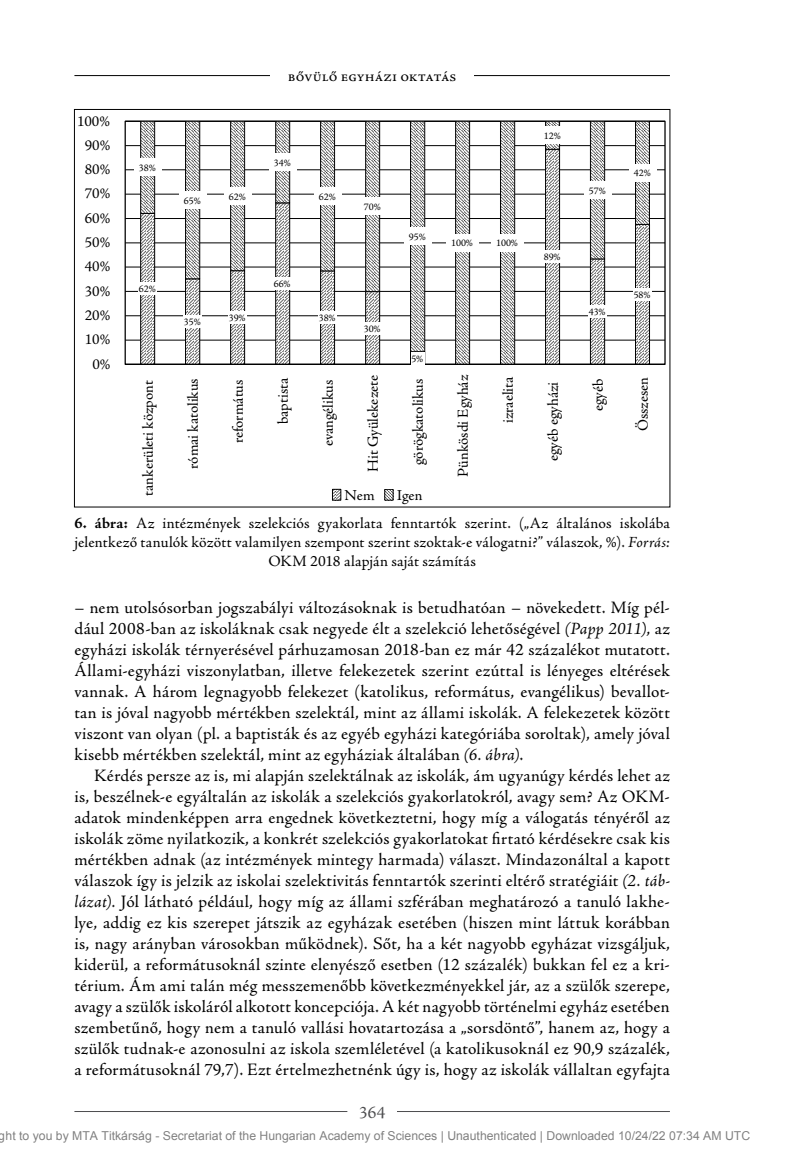
<style>
.page{position:relative;width:794px;height:1166px;background:#fff}
.page>*{position:absolute;margin:0;border:0;box-sizing:border-box;transform-origin:0 0}
.t1{font:17.5px/21px "Adobe Jenson Pro";letter-spacing:.015em;color:#000;text-align:justify}
.t2{font:17.5px "Adobe Jenson Pro";color:#4d4d4f}
.t3{font:15.75px/18.9px "Adobe Jenson Pro";letter-spacing:.005em;color:#000;text-align:center}
.t4{font:15.22px "Adobe Jenson Pro";color:#000}
.t5{font:12.25px "Arial";color:rgb(0 0 0/.5)}
.t6{font:10.15px "Adobe Jenson Pro";letter-spacing:-.005em;color:#000}
.s1{font-weight:700}
.s2{font-style:italic}
</style>
<div class="page">
<hr style="left:74px;top:1111px;width:273px;height:1px;background:#4d4d4f">
<hr style="left:397px;top:1111px;width:273px;height:1px;background:#4d4d4f">
<hr style="left:74px;top:75px;width:596px;height:1px;background:#000">
<div style="left:270px;top:67px;width:204px;height:12px;background:#fff"></div>
<hr style="left:125px;top:340px;width:540px;height:1px;background:#000">
<hr style="left:125px;top:315px;width:540px;height:1px;background:#000">
<hr style="left:125px;top:291px;width:540px;height:1px;background:#000">
<hr style="left:125px;top:267px;width:540px;height:1px;background:#000">
<hr style="left:125px;top:243px;width:540px;height:1px;background:#000">
<hr style="left:125px;top:218px;width:540px;height:1px;background:#000">
<hr style="left:125px;top:194px;width:540px;height:1px;background:#000">
<hr style="left:125px;top:169px;width:540px;height:1px;background:#000">
<hr style="left:125px;top:145px;width:540px;height:1px;background:#000">
<svg style="left:140px;top:121px;width:509px;height:243px"></svg>
<hr style="left:125px;top:364px;width:540px;height:1px;background:#000">
<div style="left:138px;top:283px;width:19px;height:12px;background:#fff"></div>
<div style="left:183px;top:315px;width:19px;height:13px;background:#fff"></div>
<div style="left:228px;top:311px;width:19px;height:13px;background:#fff"></div>
<div style="left:273px;top:277px;width:19px;height:13px;background:#fff"></div>
<div style="left:318px;top:311px;width:19px;height:13px;background:#fff"></div>
<div style="left:363px;top:322px;width:19px;height:12px;background:#fff"></div>
<div style="left:411px;top:352px;width:13px;height:12px;background:#fff"></div>
<div style="left:543px;top:250px;width:19px;height:13px;background:#fff"></div>
<div style="left:588px;top:305px;width:19px;height:13px;background:#fff"></div>
<div style="left:633px;top:288px;width:19px;height:13px;background:#fff"></div>
<div style="left:134px;top:159px;width:27px;height:17px;background:#fff"></div>
<div style="left:179px;top:191px;width:27px;height:18px;background:#fff"></div>
<div style="left:224px;top:187px;width:27px;height:18px;background:#fff"></div>
<div style="left:269px;top:153px;width:27px;height:18px;background:#fff"></div>
<div style="left:314px;top:187px;width:27px;height:18px;background:#fff"></div>
<div style="left:359px;top:198px;width:27px;height:17px;background:#fff"></div>
<div style="left:404px;top:228px;width:27px;height:17px;background:#fff"></div>
<div style="left:446px;top:234px;width:33px;height:17px;background:#fff"></div>
<div style="left:491px;top:234px;width:33px;height:17px;background:#fff"></div>
<div style="left:538px;top:126px;width:28px;height:18px;background:#fff"></div>
<div style="left:583px;top:181px;width:28px;height:18px;background:#fff"></div>
<div style="left:628px;top:164px;width:28px;height:17px;background:#fff"></div>
<svg style="left:334px;top:491px;width:5px;height:7px"></svg>
<div style="left:332px;top:489px;width:9px;height:11px;border:1px solid #000"></div>
<svg style="left:386px;top:491px;width:5px;height:7px"></svg>
<div style="left:384px;top:489px;width:9px;height:11px;border:1px solid #000"></div>
<p class="t4" style="left:77px;top:112px;width:35px">100%</p>
<p class="t4" style="left:85px;top:136px;width:27px">90%</p>
<p class="t4" style="left:85px;top:161px;width:27px">80%</p>
<p class="t4" style="left:85px;top:185px;width:27px">70%</p>
<p class="t4" style="left:85px;top:209px;width:27px">60%</p>
<p class="t4" style="left:85px;top:234px;width:27px">50%</p>
<p class="t4" style="left:85px;top:258px;width:27px">40%</p>
<p class="t4" style="left:85px;top:282px;width:27px">30%</p>
<p class="t4" style="left:85px;top:307px;width:27px">20%</p>
<p class="t4" style="left:85px;top:331px;width:27px">10%</p>
<p class="t4" style="left:92px;top:355px;width:20px">0%</p>
<p class="t6" style="left:139px;top:162px;width:18px">38%</p>
<p class="t6" style="left:184px;top:195px;width:18px">65%</p>
<p class="t6" style="left:139px;top:283px;width:18px">62%</p>
<p class="t6" style="left:184px;top:316px;width:18px">35%</p>
<p class="t6" style="left:229px;top:191px;width:18px">62%</p>
<p class="t6" style="left:229px;top:312px;width:18px">39%</p>
<p class="t3" style="left:288px;top:66px;width:170px">bővülő egyházi oktatás</p>
<p class="t6" style="left:274px;top:157px;width:18px">34%</p>
<p class="t6" style="left:274px;top:278px;width:18px">66%</p>
<p class="t6" style="left:319px;top:191px;width:18px">62%</p>
<p class="t6" style="left:364px;top:201px;width:18px">70%</p>
<p class="t6" style="left:319px;top:312px;width:18px">38%</p>
<p class="t6" style="left:364px;top:323px;width:18px">30%</p>
<p class="t6" style="left:409px;top:231px;width:18px">95%</p>
<p class="t6" style="left:451px;top:237px;width:23px">100%</p>
<p class="t6" style="left:496px;top:237px;width:23px">100%</p>
<p class="t6" style="left:411px;top:353px;width:13px">5%</p>
<p class="t6" style="left:544px;top:130px;width:18px">12%</p>
<p class="t6" style="left:544px;top:251px;width:18px">89%</p>
<p class="t6" style="left:589px;top:185px;width:18px">57%</p>
<p class="t6" style="left:589px;top:306px;width:18px">43%</p>
<p class="t6" style="left:634px;top:167px;width:18px">42%</p>
<p class="t6" style="left:634px;top:289px;width:18px">58%</p>
<p class="t4" style="left:139px;top:495px;width:117px;rotate:-90deg">tankerületi központ</p>
<p class="t4" style="left:184px;top:469px;width:92px;rotate:-90deg">római katolikus</p>
<p class="t4" style="left:229px;top:443px;width:65px;rotate:-90deg">református</p>
<p class="t4" style="left:274px;top:424px;width:48px;rotate:-90deg">baptista</p>
<p class="t4" style="left:319px;top:446px;width:68px;rotate:-90deg">evangélikus</p>
<p class="t4" style="left:364px;top:472px;width:98px;rotate:-90deg">Hit Gyülekezete</p>
<p class="t4" style="left:409px;top:465px;width:88px;rotate:-90deg">görögkatolikus</p>
<p class="t4" style="left:454px;top:477px;width:103px;rotate:-90deg">Pünkösdi Egyház</p>
<p class="t4" style="left:499px;top:423px;width:48px;rotate:-90deg">izraelita</p>
<p class="t4" style="left:544px;top:461px;width:81px;rotate:-90deg">egyéb egyházi</p>
<p class="t4" style="left:589px;top:411px;width:34px;rotate:-90deg">egyéb</p>
<p class="t4" style="left:634px;top:431px;width:56px;rotate:-90deg">Összesen</p>
<p class="t4" style="left:344px;top:487px;width:32px">Nem</p>
<p class="t4" style="left:397px;top:487px;width:27px">Igen</p>
<p class="t3" style="left:74px;top:514px;width:597px"><span class="s1">6. ábra:</span> Az intézmények szelekciós gyakorlata fenntartók szerint. („Az általános iskolába jelentkező tanulók között valamilyen szempont szerint szoktak-e válogatni?” válaszok, %). <span class="s2">Forrás:<br></span>OKM 2018 alapján saját számítás</p>
<p class="t1" style="left:74px;top:597px;width:597px">– nem utolsósorban jogszabályi változásoknak is betudhatóan – növekedett. Míg pél&shy;dául 2008-ban az iskoláknak csak negyede élt a szelekció lehetőségével <span class="s2">(Papp 2011)</span>, az egyházi iskolák térnyerésével párhuzamosan 2018-ban ez már 42 százalékot mutatott.<br>Állami-egyházi viszonylatban, illetve felekezetek szerint ezúttal is lényeges eltérések vannak. A három legnagyobb felekezet (katolikus, református, evangélikus) bevallot&shy;tan is jóval nagyobb mértékben szelektál, mint az állami iskolák. A felekezetek között viszont van olyan (pl. a baptisták és az egyéb egyházi kategóriába soroltak), amely jóval kisebb mértékben szelektál, mint az egyháziak általában <span class="s2">(6. ábra)</span>.</p>
<p class="t1" style="left:74px;top:765px;width:597px;text-indent:20px">Kérdés persze az is, mi alapján szelektálnak az iskolák, ám ugyanúgy kérdés lehet az is, beszélnek-e egyáltalán az iskolák a szelekciós gyakorlatokról, avagy sem? Az OKM&shy;adatok mindenképpen arra engednek következtetni, hogy míg a válogatás tényéről az iskolák zöme nyilatkozik, a konkrét szelekciós gyakorlatokat firtató kérdésekre csak kis mértékben adnak (az intézmények mintegy harmada) választ. Mindazonáltal a kapott válaszok így is jelzik az iskolai szelektivitás fenntartók szerinti eltérő stratégiáit <span class="s2">(2. táb&shy;lázat).</span> Jól látható például, hogy míg az állami szférában meghatározó a tanuló lakhe&shy;lye, addig ez kis szerepet játszik az egyházak esetében (hiszen mint láttuk korábban is, nagy arányban városokban működnek). Sőt, ha a két nagyobb egyházat vizsgáljuk, kiderül, a reformátusoknál szinte elenyésző esetben (12 százalék) bukkan fel ez a kri&shy;térium. Ám ami talán még messzemenőbb következményekkel jár, az a szülők szerepe, avagy a szülők iskoláról alkotott koncepciója. A két nagyobb történelmi egyház esetében szembetűnő, hogy nem a tanuló vallási hovatartozása a „sorsdöntő”, hanem az, hogy a szülők tudnak-e azonosulni az iskola szemléletével (a katolikusoknál ez 90,9 százalék, a reformátusoknál 79,7). Ezt értelmezhetnénk úgy is, hogy az iskolák vállaltan egyfajta</p>
<p class="t2" style="left:359px;top:1102px;width:28px">364</p>
<p class="t5" style="left:-1px;top:1128px;width:753px">ght to you by MTA Titkárság - Secretariat of the Hungarian Academy of Sciences | Unauthenticated | Downloaded 10/24/22 07:34 AM UTC</p>
</div>
